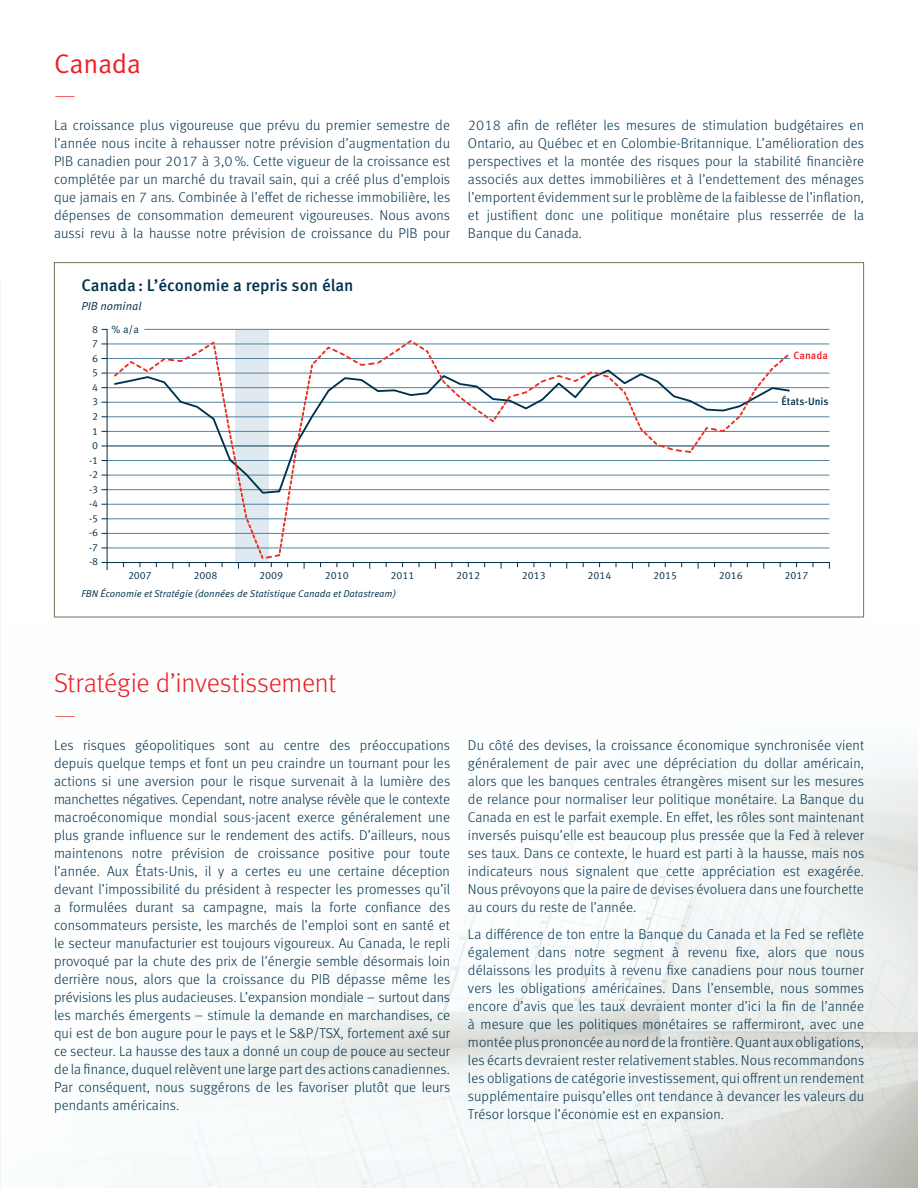
<style>
.page{position:relative;width:918px;height:1188px;background:#fff}
.page>*{position:absolute;margin:0;border:0;box-sizing:border-box;transform-origin:0 0}
.t1{font:300 27px "Meta OT";letter-spacing:-.01em;color:#ee1d23}
.t2{font:27px "Meta OT Norm";letter-spacing:-.015em;color:#ee1d23}
.t3{font:100 27px "Meta OT";color:#ee1d23}
.t4{font:500 16.8px "Meta OT";color:#00314d}
.t5{font:300 14.25px/18px "Meta OT";letter-spacing:.01em;color:#00314d;text-align:justify}
.t6{font:11.55px "Meta OT Norm Ita";color:#00314d}
.t7{font:10.5px "Meta OT Norm";color:#00314d}
.t8{font:500 10.5px "Meta OT";color:#00314d}
.t9{font:500 10.5px "Meta OT";color:#ee1d23}
.t10{font:10.35px/14.5px "Meta OT Norm";color:#00314d}
.t11{font:9.9px "Meta OT Norm Ita";color:#00314d}
</style>
<div class="page">
<img style="left:0;top:621px;width:918px;height:567px">
<div style="left:236px;top:330px;width:33px;height:233px;background:#e0e9ef"></div>
<hr style="left:107px;top:330px;width:1px;height:233px;background:#00314d">
<hr style="left:107px;top:548px;width:722px;height:1px;background:#5084a0">
<hr style="left:107px;top:460px;width:722px;height:1px;background:#5084a0">
<hr style="left:107px;top:533px;width:722px;height:1px;background:#5084a0">
<hr style="left:107px;top:519px;width:722px;height:1px;background:#5084a0">
<hr style="left:107px;top:504px;width:722px;height:1px;background:#5084a0">
<hr style="left:107px;top:475px;width:722px;height:1px;background:#5084a0">
<hr style="left:107px;top:489px;width:722px;height:1px;background:#5084a0">
<hr style="left:107px;top:446px;width:722px;height:1px;background:#00314d">
<hr style="left:107px;top:431px;width:722px;height:1px;background:#5084a0">
<hr style="left:107px;top:417px;width:722px;height:1px;background:#5084a0">
<hr style="left:107px;top:387px;width:722px;height:1px;background:#5084a0">
<hr style="left:107px;top:373px;width:722px;height:1px;background:#5084a0">
<hr style="left:107px;top:358px;width:722px;height:1px;background:#5084a0">
<hr style="left:107px;top:344px;width:722px;height:1px;background:#5084a0">
<hr style="left:144px;top:329px;width:685px;height:1px;background:#5084a0">
<hr style="left:107px;top:562px;width:722px;height:1px;background:#00314d">
<svg style="left:102px;top:338px;width:688px;height:232px"></svg>
<div style="left:791px;top:346px;width:40px;height:17px;background:#fff"></div>
<div style="left:779px;top:394px;width:52px;height:17px;background:#fff"></div>
<h1 class="t2" style="left:54px;top:53px;width:89px">Canada</h1>
<h1 class="t3" style="left:54px;top:85px;width:23px">—</h1>
<p class="t5" style="left:54px;top:117px;width:398px">La croissance plus vigoureuse que prévu du premier semestre de l’année nous incite à rehausser notre prévision d’augmentation du PIB canadien pour 2017 à 3,0 %. Cette vigueur de la croissance est complétée par un marché du travail sain, qui a créé plus d’emplois que jamais en 7 ans. Combinée à l’effet de richesse immobilière, les dépenses de consommation demeurent vigoureuses. Nous avons aussi revu à la hausse notre prévision de croissance du PIB pour</p>
<p class="t5" style="left:468px;top:117px;width:398px">2018 afin de refléter les mesures de stimulation budgétaires en Ontario, au Québec et en Colombie-Britannique. L’amélioration des perspectives et la montée des risques pour la stabilité financière associés aux dettes immobilières et à l’endettement des ménages l’emportent évidemment sur le problème de la faiblesse de l’inflation, et justifient donc une politique monétaire plus resserrée de la Banque du Canada.</p>
<p class="t4" style="left:82px;top:279px;width:274px">Canada : L’économie a repris son élan</p>
<p class="t6" style="left:82px;top:302px;width:61px">PIB nominal</p>
<p class="t10" style="left:92px;top:323px;width:7px">8</p>
<p class="t10" style="left:92px;top:337px;width:7px">7</p>
<p class="t10" style="left:92px;top:352px;width:7px">6<br>5</p>
<p class="t10" style="left:92px;top:381px;width:7px">4</p>
<p class="t10" style="left:92px;top:395px;width:7px">3</p>
<p class="t10" style="left:92px;top:410px;width:7px">2</p>
<p class="t10" style="left:92px;top:424px;width:7px">1</p>
<p class="t10" style="left:92px;top:439px;width:7px">0</p>
<p class="t10" style="left:89px;top:453px;width:11px">-1</p>
<p class="t10" style="left:89px;top:468px;width:11px">-2</p>
<p class="t10" style="left:89px;top:483px;width:11px">-3</p>
<p class="t10" style="left:89px;top:497px;width:11px">-4</p>
<p class="t10" style="left:89px;top:512px;width:11px">-5</p>
<p class="t10" style="left:89px;top:526px;width:11px">-6</p>
<p class="t10" style="left:89px;top:541px;width:11px">-7</p>
<p class="t10" style="left:89px;top:555px;width:11px">-8</p>
<p class="t7" style="left:112px;top:325px;width:29px">% a/a</p>
<p class="t9" style="left:794px;top:352px;width:36px">Canada</p>
<p class="t8" style="left:782px;top:397px;width:49px">États-Unis</p>
<p class="t7" style="left:128px;top:572px;width:25px">2007</p>
<p class="t7" style="left:194px;top:572px;width:25px">2008</p>
<p class="t7" style="left:259px;top:572px;width:25px">2009</p>
<p class="t7" style="left:325px;top:572px;width:25px">2010</p>
<p class="t7" style="left:391px;top:572px;width:25px">2011</p>
<p class="t7" style="left:456px;top:572px;width:25px">2012</p>
<p class="t7" style="left:522px;top:572px;width:25px">2013</p>
<p class="t7" style="left:588px;top:572px;width:25px">2014</p>
<p class="t7" style="left:653px;top:572px;width:25px">2015</p>
<p class="t7" style="left:719px;top:572px;width:25px">2016</p>
<p class="t7" style="left:785px;top:572px;width:25px">2017</p>
<p class="t11" style="left:82px;top:590px;width:316px">FBN Économie et Stratégie (données de Statistique Canada et Datastream)</p>
<h1 class="t1" style="left:54px;top:673px;width:284px">Stratégie d’investissement</h1>
<h1 class="t3" style="left:54px;top:705px;width:23px">—</h1>
<p class="t5" style="left:54px;top:737px;width:398px">Les risques géopolitiques sont au centre des préoccupations depuis quelque temps et font un peu craindre un tournant pour les actions si une aversion pour le risque survenait à la lumière des manchettes négatives. Cependant, notre analyse révèle que le contexte macroéconomique mondial sous-jacent exerce généralement une plus grande influence sur le rendement des actifs. D’ailleurs, nous maintenons notre prévision de croissance positive pour toute l’année. Aux États-Unis, il y a certes eu une certaine déception devant l’impossibilité du président à respecter les promesses qu’il a formulées durant sa campagne, mais la forte confiance des consommateurs persiste, les marchés de l’emploi sont en santé et le secteur manufacturier est toujours vigoureux. Au Canada, le repli provoqué par la chute des prix de l’énergie semble désormais loin derrière nous, alors que la croissance du PIB dépasse même les prévisions les plus audacieuses. L’expansion mondiale – surtout dans les marchés émergents – stimule la demande en marchandises, ce qui est de bon augure pour le pays et le S&amp;P/TSX, fortement axé sur ce secteur. La hausse des taux a donné un coup de pouce au secteur de la finance, duquel relèvent une large part des actions canadiennes.<br>Par conséquent, nous suggérons de les favoriser plutôt que leurs pendants américains.</p>
<p class="t5" style="left:468px;top:737px;width:398px">Du côté des devises, la croissance économique synchronisée vient généralement de pair avec une dépréciation du dollar américain, alors que les banques centrales étrangères misent sur les mesures de relance pour normaliser leur politique monétaire. La Banque du Canada en est le parfait exemple. En effet, les rôles sont maintenant inversés puisqu’elle est beaucoup plus pressée que la Fed à relever ses taux. Dans ce contexte, le huard est parti à la hausse, mais nos indicateurs nous signalent que cette appréciation est exagérée.<br>Nous prévoyons que la paire de devises évoluera dans une fourchette au cours du reste de l’année.</p>
<p class="t5" style="left:468px;top:926px;width:398px">La différence de ton entre la Banque du Canada et la Fed se reflète également dans notre segment à revenu fixe, alors que nous délaissons les produits à revenu fixe canadiens pour nous tourner vers les obligations américaines. Dans l’ensemble, nous sommes encore d’avis que les taux devraient monter d’ici la fin de l’année à mesure que les politiques monétaires se raffermiront, avec une montée plus prononcée au nord de la frontière. Quant aux obligations, les écarts devraient rester relativement stables. Nous recommandons les obligations de catégorie investissement, qui offrent un rendement supplémentaire puisqu’elles ont tendance à devancer les valeurs du Trésor lorsque l’économie est en expansion.</p>
</div>
